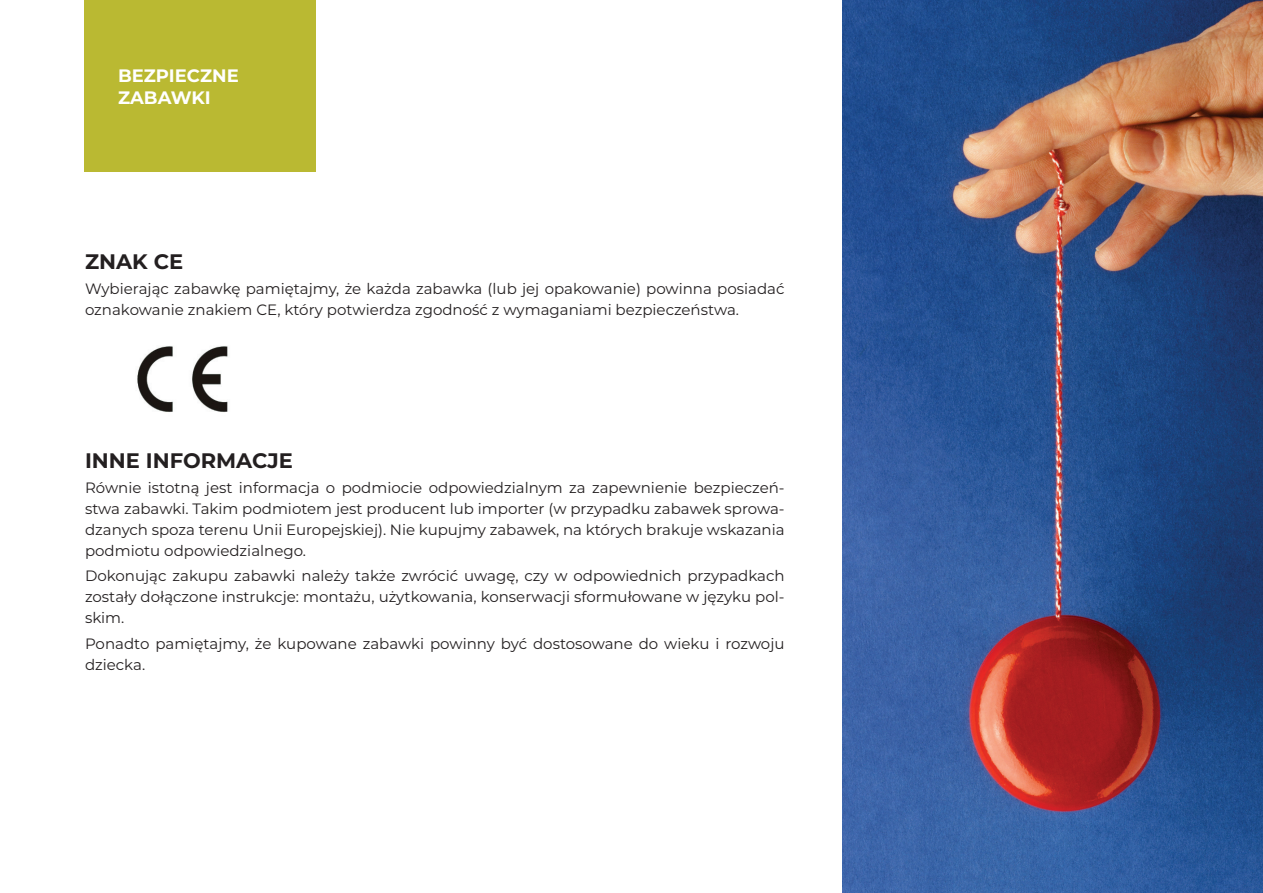
<style>
.page{position:relative;width:1263px;height:893px;background:#fff}
.page>*{position:absolute;margin:0;border:0;box-sizing:border-box;transform-origin:0 0}
.t1{font:700 21px "Montserrat";color:#231f20}
.t2{font:700 18px/21.6px "Montserrat";color:#fff}
.t3{font:15px/21px "Montserrat";color:#231f20}
</style>
<div class="page">
<img style="left:137px;top:346px;width:91px;height:66px">
<img style="left:842px;top:0;width:421px;height:893px">
<div style="left:85px;top:0;width:231px;height:171px;background:#bab932"></div>
<p class="t2" style="left:118px;top:64px;width:122px">BEZPIECZNE<br>ZABAWKI</p>
<h1 class="t1" style="left:85px;top:246px;width:100px">ZNAK CE</h1>
<p class="t3" style="left:85px;top:278px;width:701px">Wybierając zabawkę pamiętajmy, że każda zabawka (lub jej opakowanie) powinna posiadać oznakowanie znakiem CE, który potwierdza zgodność z wymaganiami bezpieczeństwa.</p>
<h1 class="t1" style="left:85px;top:445px;width:209px">INNE INFORMACJE</h1>
<p class="t3" style="left:85px;top:477px;width:701px;text-align:justify">Równie istotną jest informacja o podmiocie odpowiedzialnym za zapewnienie bezpieczeń&shy;stwa zabawki. Takim podmiotem jest producent lub importer (w przypadku zabawek sprowa&shy;dzanych spoza terenu Unii Europejskiej). Nie kupujmy zabawek, na których brakuje wskazania podmiotu odpowiedzialnego.</p>
<p class="t3" style="left:85px;top:565px;width:701px;text-align:justify">Dokonując zakupu zabawki należy także zwrócić uwagę, czy w odpowiednich przypadkach zostały dołączone instrukcje: montażu, użytkowania, konserwacji sformułowane w języku pol&shy;skim.</p>
<p class="t3" style="left:85px;top:632px;width:701px">Ponadto pamiętajmy, że kupowane zabawki powinny być dostosowane do wieku i rozwoju dziecka.</p>
</div>
